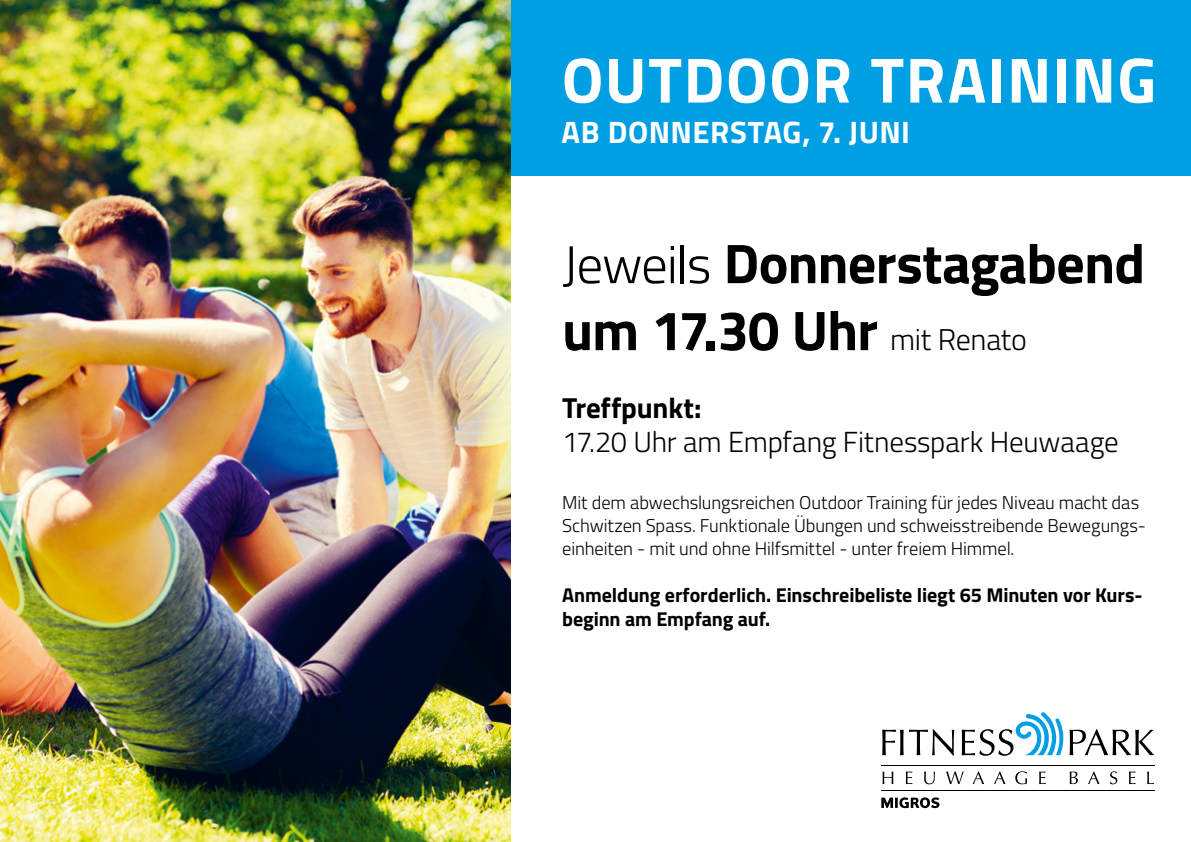
<style>
.page{position:relative;width:1191px;height:842px;background:#fff}
.page>*{position:absolute;margin:0;border:0;box-sizing:border-box;transform-origin:0 0}
.t1{font:700 64px "Titillium Web";letter-spacing:.02em;color:#fff}
.t2{font:700 56px/67px "Titillium Web";letter-spacing:-.015em;color:#000}
.t3{font:700 31px "Titillium Web";letter-spacing:.015em;color:#fff}
.t4{font:300 29px "Titillium Web";letter-spacing:-.005em;color:#000}
.t5{font:700 29px "Titillium Web";letter-spacing:-.005em;color:#000}
.t6{font:700 20px/24px "Titillium Web";letter-spacing:-.005em;color:#000}
.t7{font:300 18.5px/23px "Titillium Web";letter-spacing:-.005em;color:#000}
.s1{font-weight:300;font-size:53px}
.s2{font-weight:300;font-size:30px}
</style>
<div class="page">
<div style="left:510px;top:0;width:681px;height:176px;background:#009ee3"></div>
<hr style="left:881px;top:765px;width:274px;height:1px;background:#000">
<hr style="left:881px;top:790px;width:274px;height:1px;background:#000">
<svg style="left:882px;top:730px;width:21px;height:25px"></svg>
<svg style="left:909px;top:729px;width:45px;height:27px"></svg>
<svg style="left:961px;top:712px;width:102px;height:44px"></svg>
<svg style="left:1069px;top:729px;width:85px;height:26px"></svg>
<svg style="left:881px;top:797px;width:58px;height:11px"></svg>
<svg style="left:882px;top:771px;width:11px;height:13px"></svg>
<svg style="left:906px;top:771px;width:6px;height:13px"></svg>
<svg style="left:924px;top:771px;width:11px;height:13px"></svg>
<svg style="left:946px;top:771px;width:17px;height:13px"></svg>
<svg style="left:972px;top:771px;width:12px;height:13px"></svg>
<svg style="left:994px;top:771px;width:11px;height:13px"></svg>
<svg style="left:1015px;top:771px;width:12px;height:13px"></svg>
<svg style="left:1039px;top:771px;width:6px;height:13px"></svg>
<svg style="left:1069px;top:771px;width:8px;height:13px"></svg>
<svg style="left:1088px;top:771px;width:11px;height:13px"></svg>
<svg style="left:1110px;top:771px;width:7px;height:13px"></svg>
<svg style="left:1129px;top:771px;width:6px;height:13px"></svg>
<svg style="left:1147px;top:771px;width:7px;height:13px"></svg>
<img style="left:0;top:0;width:510px;height:842px">
<h1 class="t1" style="left:562px;top:31px;width:596px">OUTDOOR TRAINING</h1>
<h3 class="t3" style="left:561px;top:109px;width:350px">AB DONNERSTAG, 7. JUNI</h3>
<h2 class="t2" style="left:562px;top:227px;width:584px"><span class="s1">Jeweils</span> Donnerstagabend um 17.30 Uhr <span class="s2">mit Renato</span></h2>
<h3 class="t5" style="left:562px;top:386px;width:141px">Treffpunkt:</h3>
<h3 class="t4" style="left:562px;top:421px;width:558px">17.20 Uhr am Empfang Fitnesspark Heuwaage</h3>
<p class="t7" style="left:562px;top:490px;width:585px">Mit dem abwechslungsreichen Outdoor Training für jedes Niveau macht das<br>Schwitzen Spass. Funktionale Übungen und schweisstreibende Bewegungs&shy;einheiten - mit und ohne Hilfsmittel - unter freiem Himmel.</p>
<p class="t6" style="left:562px;top:582px;width:582px">Anmeldung erforderlich. Einschreibeliste liegt 65 Minuten vor Kurs&shy;beginn am Empfang auf.</p>
</div>
